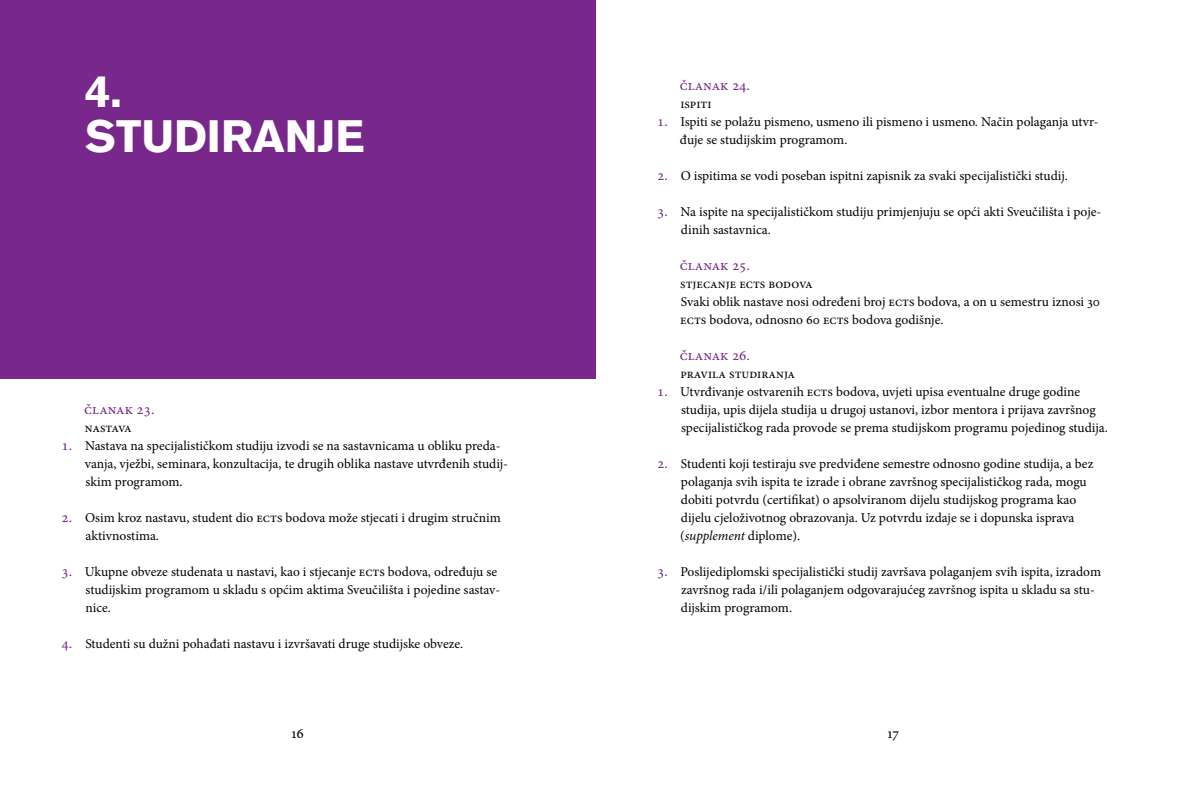
<style>
.page{position:relative;width:1191px;height:808px;background:#fff}
.page>*{position:absolute;margin:0;border:0;box-sizing:border-box;transform-origin:0 0}
.t1{font:700 45px/45px "Akzidenz Grotesk CE";color:#fff}
.t2{font:15px "Minion Pro";color:#78278b}
.t3{font:15px "Minion Pro";color:#000}
.t4{font:13.5px/18px "Minion Pro";letter-spacing:-.005em;color:#000}
.s1{font-style:italic}
</style>
<div class="page">
<div style="left:0;top:0;width:595px;height:378px;background:#78278b"></div>
<h1 class="t1" style="left:85px;top:69px;width:281px">4.<br>STUDIRANJE</h1>
<p class="t2" style="left:62px;top:435px;width:12px">1.</p>
<p class="t2" style="left:62px;top:507px;width:12px">2.</p>
<p class="t2" style="left:62px;top:561px;width:12px">3.</p>
<p class="t2" style="left:62px;top:633px;width:12px">4.</p>
<p class="t2" style="left:84px;top:399px;width:72px">članak 23.</p>
<p class="t4" style="left:85px;top:419px;width:425px">nastava<br>Nastava na specijalističkom studiju izvodi se na sastavnicama u obliku preda&shy;vanja, vježbi, seminara, konzultacija, te drugih oblika nastave utvrđenih studij&shy;skim programom.</p>
<p class="t4" style="left:85px;top:509px;width:417px">Osim kroz nastavu, student dio ects bodova može stjecati i drugim stručnim aktivnostima.</p>
<p class="t4" style="left:85px;top:563px;width:417px">Ukupne obveze studenata u nastavi, kao i stjecanje ects bodova, određuju se studijskim programom u skladu s općim aktima Sveučilišta i pojedine sastav&shy;nice.</p>
<p class="t4" style="left:85px;top:635px;width:379px">Studenti su dužni pohađati nastavu i izvršavati druge studijske obveze.</p>
<p class="t2" style="left:657px;top:111px;width:12px">1.</p>
<p class="t2" style="left:657px;top:165px;width:12px">2.</p>
<p class="t2" style="left:657px;top:201px;width:12px">3.</p>
<p class="t2" style="left:657px;top:381px;width:12px">1.</p>
<p class="t2" style="left:657px;top:453px;width:12px">2.</p>
<p class="t2" style="left:657px;top:561px;width:12px">3.</p>
<p class="t2" style="left:680px;top:75px;width:72px">članak 24.</p>
<p class="t4" style="left:680px;top:95px;width:420px">ispiti<br>Ispiti se polažu pismeno, usmeno ili pismeno i usmeno. Način polaganja utvr&shy;đuje se studijskim programom.</p>
<p class="t4" style="left:680px;top:167px;width:388px">O ispitima se vodi poseban ispitni zapisnik za svaki specijalistički studij.</p>
<p class="t4" style="left:680px;top:203px;width:422px">Na ispite na specijalističkom studiju primjenjuju se opći akti Sveučilišta i poje&shy;dinih sastavnica.</p>
<p class="t2" style="left:680px;top:255px;width:72px">članak 25.</p>
<p class="t4" style="left:680px;top:275px;width:421px">stjecanje ects bodova<br>Svaki oblik nastave nosi određeni broj ects bodova, a on u semestru iznosi 30 ects bodova, odnosno 60 ects bodova godišnje.</p>
<p class="t2" style="left:680px;top:345px;width:72px">članak 26.</p>
<p class="t4" style="left:680px;top:365px;width:429px">pravila studiranja<br>Utvrđivanje ostvarenih ects bodova, uvjeti upisa eventualne druge godine studija, upis dijela studija u drugoj ustanovi, izbor mentora i prijava završnog specijalističkog rada provode se prema studijskom programu pojedinog studija.</p>
<p class="t4" style="left:680px;top:455px;width:415px">Studenti koji testiraju sve predviđene semestre odnosno godine studija, a bez polaganja svih ispita te izrade i obrane završnog specijalističkog rada, mogu dobiti potvrdu (certifikat) o apsolviranom dijelu studijskog programa kao dijelu cjeloživotnog obrazovanja. Uz potvrdu izdaje se i dopunska isprava (<span class="s1">supplement</span> diplome).</p>
<p class="t4" style="left:680px;top:563px;width:422px">Poslijediplomski specijalistički studij završava polaganjem svih ispita, izradom završnog rada i/ili polaganjem odgovarajućeg završnog ispita u skladu sa stu&shy;dijskim programom.</p>
<p class="t3" style="left:291px;top:723px;width:14px">16</p>
<p class="t3" style="left:887px;top:723px;width:13px">17</p>
</div>
